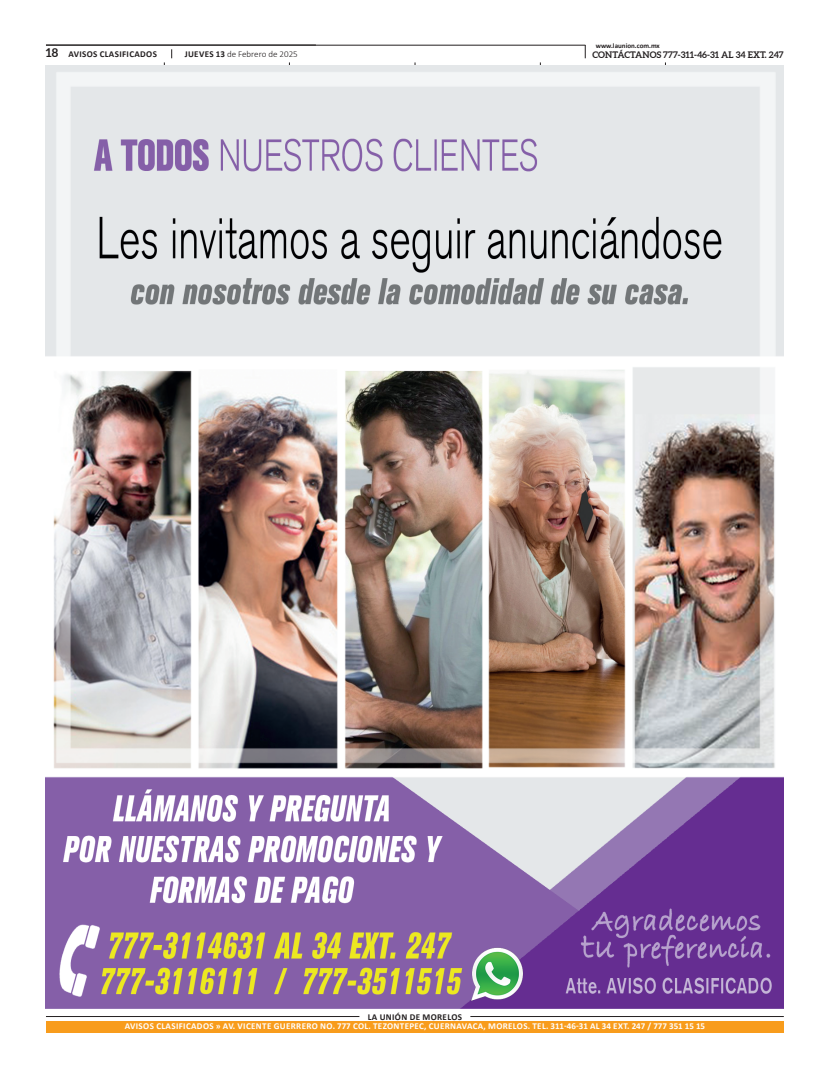
<style>
.page{position:relative;width:823px;height:1078px;background:#fff}
.page>*{position:absolute;margin:0;border:0;box-sizing:border-box;transform-origin:0 0}
.t1{font:700 12px "Aleo";color:#231f20}
.t2{font:700 9px "Calibri";letter-spacing:.04em;color:#fff}
.t3{font:700 9px "Aleo";color:#231f20}
.t4{font:700 9px "Calibri";letter-spacing:.04em;color:#231f20}
.t5{font:300 9px "Calibri";color:#231f20}
.t6{font:700 7px "Calibri";color:#231f20}
.s1{font-weight:700}
</style>
<div class="page">
<hr style="left:46px;top:45px;width:539px;height:1px;background:#231f20">
<svg style="left:584px;top:45px;width:1px;height:13px"></svg>
<div style="left:46px;top:1020px;width:737px;height:12px;background:#f89c1c"></div>
<hr style="left:470px;top:1016px;width:313px;height:1px;background:#231f20">
<hr style="left:46px;top:1016px;width:313px;height:1px;background:#231f20">
<hr style="left:164px;top:62px;width:1px;height:943px;background:#231f20">
<hr style="left:289px;top:62px;width:1px;height:943px;background:#231f20">
<hr style="left:414px;top:62px;width:1px;height:943px;background:#231f20">
<hr style="left:540px;top:62px;width:1px;height:943px;background:#231f20">
<hr style="left:665px;top:62px;width:1px;height:943px;background:#231f20">
<img style="left:46px;top:65px;width:737px;height:943px">
<p class="t1" style="left:46px;top:46px;width:14px">18</p>
<p class="t6" style="left:595px;top:41px;width:66px">www.launion.com.mx</p>
<p class="t4" style="left:68px;top:49px;width:90px">AVISOS CLASIFICADOS</p>
<p class="t5" style="left:184px;top:49px;width:115px"><span class="s1">JUEVES 13</span> de Febrero de 2025</p>
<p class="t3" style="left:592px;top:50px;width:193px">CONTÁCTANOS 777-311-46-31 AL 34 EXT. 247</p>
<p class="t4" style="left:367px;top:1010px;width:96px">LA UNIÓN DE MORELOS</p>
<p class="t2" style="left:125px;top:1020px;width:581px">AVISOS CLASIFICADOS » AV. VICENTE GUERRERO NO. 777 COL. TEZONTEPEC, CUERNAVACA, MORELOS. TEL. 311-46-31 AL 34 EXT. 247 / 777 351 15 15</p>
</div>
